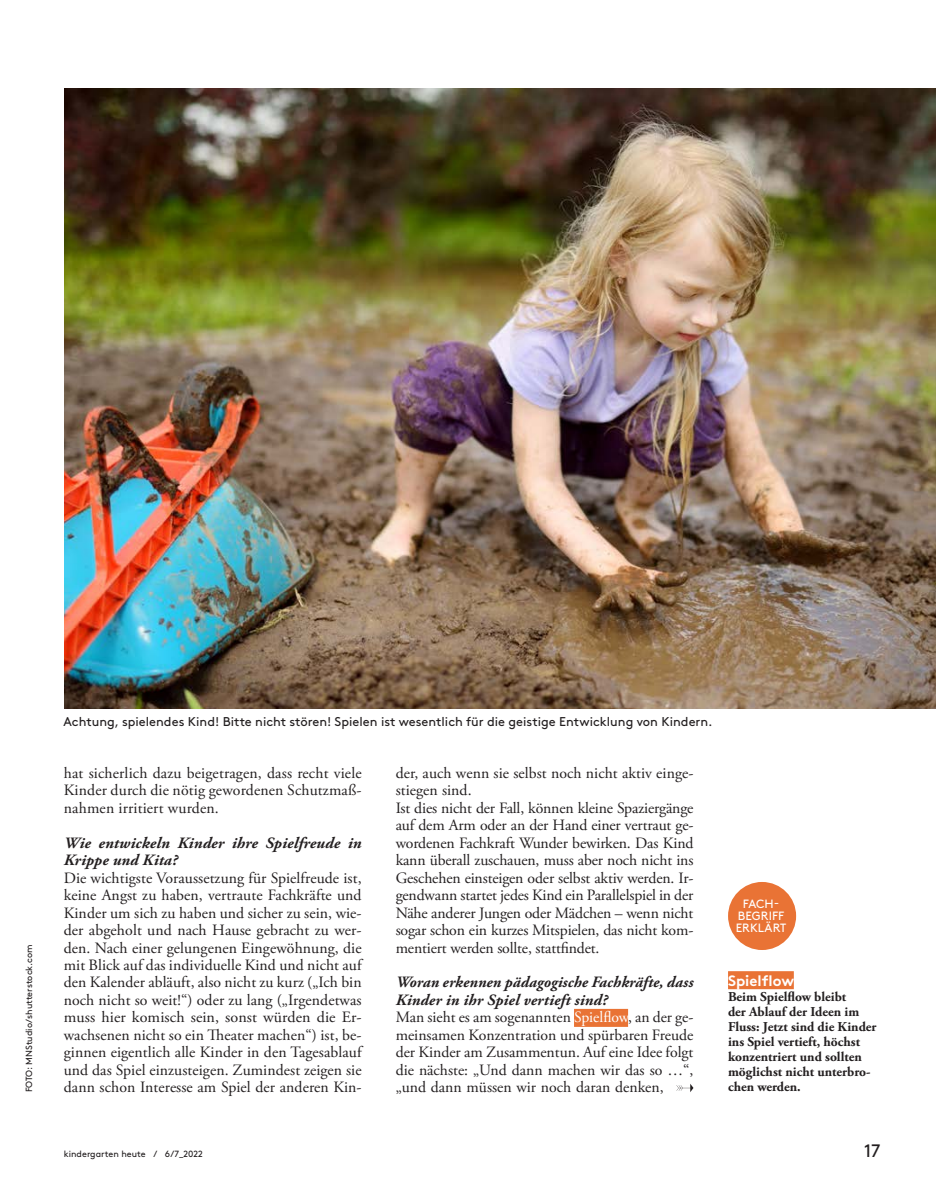
<style>
.page{position:relative;width:936px;height:1191px;background:#fff}
.page>*{position:absolute;margin:0;border:0;box-sizing:border-box;transform-origin:0 0}
.t1{font:18px "Brown";color:#231f20}
.t2{font:15.75px/17.4px "Adobe Garamond Pro";letter-spacing:-.01em;color:#231f20;text-align:justify}
.t3{font:italic 700 15.75px/17.4px "Adobe Garamond Pro";letter-spacing:.01em;color:#231f20}
.t4{font:700 15px "Brown";color:#fff}
.t5{font:700 13.5px/15px "Adobe Garamond Pro";color:#231f20}
.t6{font:12.75px "Brown";color:#231f20}
.t7{font:12px/12px "Brown";color:#fff;text-align:center}
.t8{font:9px "Brown";color:#231f20}
.s1{font-weight:700;font-style:italic}
.s2{color:#fff}
</style>
<div class="page">
<div style="left:574px;top:1009px;width:54px;height:18px;background:#e97335"></div>
<img style="left:65px;top:88px;width:870px;height:620px">
<svg style="left:676px;top:1084px;width:17px;height:8px"></svg>
<div style="left:728px;top:971px;width:65px;height:18px;background:#e97335"></div>
<div style="left:728px;top:882px;width:68px;height:68px;background:#e97335;border-radius:50%"></div>
<p class="t8" style="left:22px;top:1092px;width:149px;rotate:-90deg">FOTO: MNStudio/shutterstock.com</p>
<p class="t6" style="left:64px;top:711px;width:650px">Achtung, spielendes Kind! Bitte nicht stören! Spielen ist wesentlich für die geistige Entwicklung von Kindern.</p>
<p class="t2" style="left:64px;top:765px;width:299px">hat sicherlich dazu beigetragen, dass recht viele Kinder durch die nötig gewordenen Schutzmaß&shy;nahmen irritiert wurden.</p>
<p class="t3" style="left:64px;top:834px;width:299px">Wie entwickeln Kinder ihre Spielfreude in<br>Krippe und Kita?</p>
<p class="t2" style="left:64px;top:869px;width:299px">Die wichtigste Voraussetzung für Spielfreude ist, keine Angst zu haben, vertraute Fachkräfte und Kinder um sich zu haben und sicher zu sein, wie&shy;der abgeholt und nach Hause gebracht zu wer&shy;den. Nach einer gelungenen Eingewöhnung, die mit Blick auf das individuelle Kind und nicht auf den Kalender abläuft, also nicht zu kurz („Ich bin noch nicht so weit!“) oder zu lang („Irgendetwas muss hier komisch sein, sonst würden die Er&shy;wachsenen nicht so ein Theater machen“) ist, be&shy;ginnen eigentlich alle Kinder in den Tagesablauf und das Spiel einzusteigen. Zumindest zeigen sie dann schon Interesse am Spiel der anderen Kin-</p>
<p class="t2" style="left:395px;top:765px;width:299px;text-align:left">der, auch wenn sie selbst noch nicht aktiv einge&shy;stiegen sind.<br>Ist dies nicht der Fall, können kleine Spaziergänge auf dem Arm oder an der Hand einer vertraut ge&shy;wordenen Fachkraft Wunder bewirken. Das Kind kann überall zuschauen, muss aber noch nicht ins Geschehen einsteigen oder selbst aktiv werden. Ir&shy;gendwann startet jedes Kind ein Parallelspiel in der Nähe anderer Jungen oder Mädchen – wenn nicht sogar schon ein kurzes Mitspielen, das nicht kom&shy;mentiert werden sollte, stattfindet.</p>
<p class="t2" style="left:395px;top:974px;width:299px;text-align:left"><span class="s1">Woran erkennen pädagogische Fachkräfte, dass Kinder in ihr Spiel vertieft sind?<br></span>Man sieht es am sogenannten <span class="s2">Spielflow</span>, an der ge&shy;meinsamen Konzentration und spürbaren Freude der Kinder am Zusammentun. Auf eine Idee folgt die nächste: „Und dann machen wir das so …“, „und dann müssen wir noch daran denken,</p>
<p class="t7" style="left:735px;top:897px;width:52px">FACH-<br>BEGRIFF<br>ERKLÄRT</p>
<p class="t4" style="left:728px;top:968px;width:68px">Spielflow</p>
<p class="t5" style="left:728px;top:989px;width:150px">Beim Spielflow bleibt<br>der Ablauf der Ideen im<br>Fluss: Jetzt sind die Kinder ins Spiel vertieft, höchst konzentriert und sollten möglichst nicht unterbro&shy;chen werden.</p>
<p class="t8" style="left:64px;top:1147px;width:141px">kindergarten heute / 6/7_2022</p>
<p class="t1" style="left:864px;top:1137px;width:18px">17</p>
</div>
